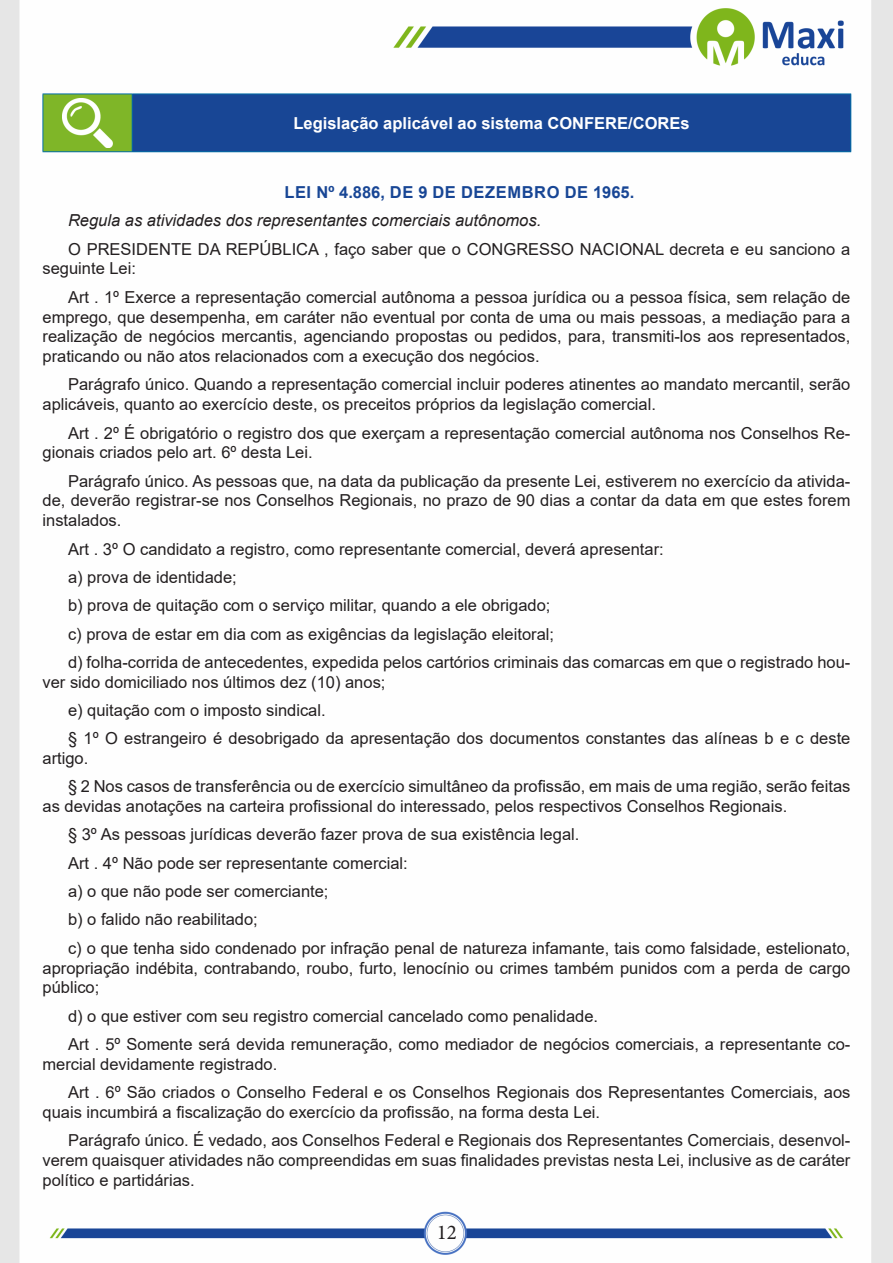
<style>
.page{position:relative;width:893px;height:1263px;background:#fff}
.page>*{position:absolute;margin:0;border:0;box-sizing:border-box;transform-origin:0 0}
.t1{font:21px "Minion Pro";color:#231f20}
.TEXTO_BASE{font:16.5px/19.8px "Arial";color:#231f20}
.TEXTO_BASE-2{font:italic 16.5px "Arial";color:#231f20}
.CENTRALIZAR{font:700 16.5px "Arial";color:#fff}
.TITULO_DE_LEI{font:700 16.5px "Arial";letter-spacing:.035em;color:#184695}
</style>
<div class="page">
<img style="left:0;top:0;width:893px;height:1263px">
<div style="left:43px;top:94px;width:89px;height:58px;background:#7fb628"></div>
<div style="left:132px;top:94px;width:719px;height:58px;background:#184695"></div>
<hr style="left:43px;top:94px;width:89px;height:1px;background:#036ea6">
<hr style="left:43px;top:94px;width:1px;height:57px;background:#036ea6">
<hr style="left:43px;top:151px;width:89px;height:1px;background:#036ea6">
<hr style="left:132px;top:94px;width:719px;height:1px;background:#036ea6">
<hr style="left:132px;top:94px;width:1px;height:57px;background:#036ea6">
<hr style="left:850px;top:94px;width:1px;height:57px;background:#036ea6">
<hr style="left:132px;top:151px;width:719px;height:1px;background:#036ea6">
<img style="left:62px;top:98px;width:51px;height:49px">
<p class="CENTRALIZAR" style="left:293px;top:111px;width:398px">Legislação aplicável ao sistema CONFERE/COREs</p>
<p class="TITULO_DE_LEI" style="left:284px;top:181px;width:351px">LEI Nº 4.886, DE 9 DE DEZEMBRO DE 1965.</p>
<p class="TEXTO_BASE-2" style="left:68px;top:210px;width:475px">Regula as atividades dos representantes comerciais autônomos.</p>
<p class="TEXTO_BASE" style="left:43px;top:239px;width:809px;text-indent:26px">O PRESIDENTE DA REPÚBLICA , faço saber que o CONGRESSO NACIONAL decreta e eu sanciono a seguinte Lei:</p>
<p class="TEXTO_BASE" style="left:43px;top:287px;width:809px;text-align:justify;text-indent:26px">Art . 1º Exerce a representação comercial autônoma a pessoa jurídica ou a pessoa física, sem relação de emprego, que desempenha, em caráter não eventual por conta de uma ou mais pessoas, a mediação para a realização de negócios mercantis, agenciando propostas ou pedidos, para, transmiti-los aos representados, praticando ou não atos relacionados com a execução dos negócios.</p>
<p class="TEXTO_BASE" style="left:43px;top:375px;width:809px;text-indent:26px">Parágrafo único. Quando a representação comercial incluir poderes atinentes ao mandato mercantil, serão aplicáveis, quanto ao exercício deste, os preceitos próprios da legislação comercial.</p>
<p class="TEXTO_BASE" style="left:43px;top:423px;width:809px;text-indent:26px">Art . 2º É obrigatório o registro dos que exerçam a representação comercial autônoma nos Conselhos Re&shy;gionais criados pelo art. 6º desta Lei.</p>
<p class="TEXTO_BASE" style="left:43px;top:471px;width:809px;text-align:justify;text-indent:26px">Parágrafo único. As pessoas que, na data da publicação da presente Lei, estiverem no exercício da ativida&shy;de, deverão registrar-se nos Conselhos Regionais, no prazo de 90 dias a contar da data em que estes forem instalados.</p>
<p class="TEXTO_BASE" style="left:68px;top:539px;width:597px">Art . 3º O candidato a registro, como representante comercial, deverá apresentar:</p>
<p class="TEXTO_BASE" style="left:68px;top:567px;width:170px">a) prova de identidade;</p>
<p class="TEXTO_BASE" style="left:68px;top:595px;width:484px">b) prova de quitação com o serviço militar, quando a ele obrigado;</p>
<p class="TEXTO_BASE" style="left:68px;top:624px;width:488px">c) prova de estar em dia com as exigências da legislação eleitoral;</p>
<p class="TEXTO_BASE" style="left:43px;top:652px;width:809px;text-indent:26px">d) folha-corrida de antecedentes, expedida pelos cartórios criminais das comarcas em que o registrado hou&shy;ver sido domiciliado nos últimos dez (10) anos;</p>
<p class="TEXTO_BASE" style="left:68px;top:700px;width:259px">e) quitação com o imposto sindical.</p>
<p class="TEXTO_BASE" style="left:43px;top:728px;width:809px;text-indent:26px">§ 1º O estrangeiro é desobrigado da apresentação dos documentos constantes das alíneas b e c deste artigo.</p>
<p class="TEXTO_BASE" style="left:43px;top:776px;width:809px;text-indent:26px">§ 2 Nos casos de transferência ou de exercício simultâneo da profissão, em mais de uma região, serão feitas as devidas anotações na carteira profissional do interessado, pelos respectivos Conselhos Regionais.</p>
<p class="TEXTO_BASE" style="left:68px;top:825px;width:513px">§ 3º As pessoas jurídicas deverão fazer prova de sua existência legal.</p>
<p class="TEXTO_BASE" style="left:68px;top:853px;width:341px">Art . 4º Não pode ser representante comercial:</p>
<p class="TEXTO_BASE" style="left:68px;top:881px;width:262px">a) o que não pode ser comerciante;</p>
<p class="TEXTO_BASE" style="left:68px;top:909px;width:191px">b) o falido não reabilitado;</p>
<p class="TEXTO_BASE" style="left:43px;top:938px;width:809px;text-align:justify;text-indent:26px">c) o que tenha sido condenado por infração penal de natureza infamante, tais como falsidade, estelionato, apropriação indébita, contrabando, roubo, furto, lenocínio ou crimes também punidos com a perda de cargo público;</p>
<p class="TEXTO_BASE" style="left:68px;top:1006px;width:532px">d) o que estiver com seu registro comercial cancelado como penalidade.</p>
<p class="TEXTO_BASE" style="left:43px;top:1034px;width:809px;text-indent:26px">Art . 5º Somente será devida remuneração, como mediador de negócios comerciais, a representante co&shy;mercial devidamente registrado.</p>
<p class="TEXTO_BASE" style="left:43px;top:1082px;width:809px;text-indent:26px">Art . 6º São criados o Conselho Federal e os Conselhos Regionais dos Representantes Comerciais, aos quais incumbirá a fiscalização do exercício da profissão, na forma desta Lei.</p>
<p class="TEXTO_BASE" style="left:43px;top:1130px;width:809px;text-align:justify;text-indent:26px">Parágrafo único. É vedado, aos Conselhos Federal e Regionais dos Representantes Comerciais, desenvol&shy;verem quaisquer atividades não compreendidas em suas finalidades previstas nesta Lei, inclusive as de caráter político e partidárias.</p>
<p class="t1" style="left:437px;top:1218px;width:22px">12</p>
</div>
